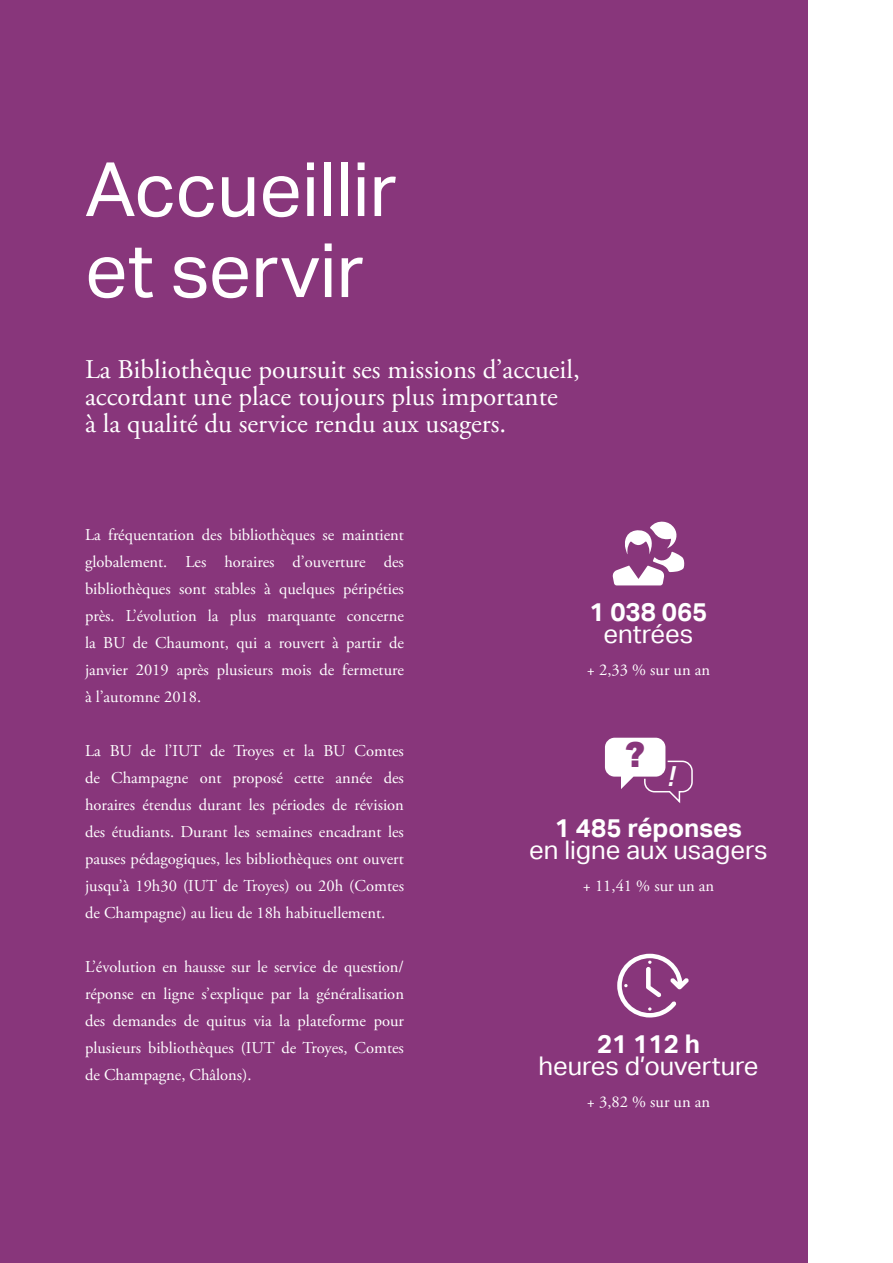
<style>
.page{position:relative;width:893px;height:1263px;background:#fff}
.page>*{position:absolute;margin:0;border:0;box-sizing:border-box;transform-origin:0 0}
.Style_de_paragraphe{font:75px/81px "Aktiv Grotesk";color:#fff}
.Titre_NoAlign{font:900 34.5px "Aktiv Grotesk";color:#88367b}
.Titre_NoAlign-2{font:italic 500 27.6px "Aktiv Grotesk";color:#fff}
.Chapô{font:27px/27px "Adobe Garamond Pro";color:#fff}
.Titre_NoAlign-3{font:25.8px "Aktiv Grotesk";color:#fff}
.Titre_NoAlign-4{font:700 25.8px "Aktiv Grotesk";color:#fff}
.RAPACT19_Normal{font:16.5px/27px "Adobe Garamond Pro";color:#fff;text-align:justify}
.Titre_NoAlign-5{font:16.5px "Adobe Garamond Pro";color:#fff}
</style>
<div class="page">
<div style="left:0;top:0;width:808px;height:1263px;background:#88367b"></div>
<svg style="left:612px;top:521px;width:72px;height:64px"></svg>
<svg style="left:617px;top:954px;width:72px;height:63px"></svg>
<svg style="left:605px;top:738px;width:88px;height:65px"></svg>
<p class="Style_de_paragraphe" style="left:85px;top:150px;width:313px">Accueillir et servir</p>
<p class="Chapô" style="left:85px;top:357px;width:496px">La Bibliothèque poursuit ses missions d’accueil, accordant une place toujours plus importante<br>à la qualité du service rendu aux usagers.</p>
<p class="RAPACT19_Normal" style="left:85px;top:522px;width:320px">La fréquentation des bibliothèques se maintient globalement. Les horaires d’ouverture des bibliothèques sont stables à quelques péripéties près. L’évolution la plus marquante concerne la BU de Chaumont, qui a rouvert à partir de janvier 2019 après plusieurs mois de fermeture à l’automne 2018.</p>
<p class="Titre_NoAlign-4" style="left:589px;top:597px;width:120px">1 038 065</p>
<p class="Titre_NoAlign-3" style="left:604px;top:619px;width:91px">entrées</p>
<p class="Titre_NoAlign-5" style="left:587px;top:660px;width:125px">+ 2,33 % sur un an</p>
<p class="RAPACT19_Normal" style="left:85px;top:738px;width:320px">La BU de l’IUT de Troyes et la BU Comtes de Champagne ont proposé cette année des horaires étendus durant les périodes de révision des étudiants. Durant les semaines encadrant les pauses pédagogiques, les bibliothèques ont ouvert jusqu’à 19h30 (IUT de Troyes) ou 20h (Comtes de Champagne) au lieu de 18h habituellement.</p>
<p class="RAPACT19_Normal" style="left:85px;top:954px;width:320px">L’évolution en hausse sur le service de question/ réponse en ligne s’explique par la généralisation des demandes de quitus via la plateforme pour plusieurs bibliothèques (IUT de Troyes, Comtes de Champagne, Châlons).</p>
<p class="Titre_NoAlign" style="left:625px;top:732px;width:21px">?</p>
<p class="Titre_NoAlign-2" style="left:668px;top:760px;width:8px">!</p>
<p class="Titre_NoAlign-4" style="left:555px;top:813px;width:189px">1 485 réponses</p>
<p class="Titre_NoAlign-3" style="left:529px;top:835px;width:240px">en ligne aux usagers</p>
<p class="Titre_NoAlign-5" style="left:583px;top:876px;width:133px">+ 11,41 % sur un an</p>
<p class="Titre_NoAlign-4" style="left:597px;top:1029px;width:104px">21 112 h</p>
<p class="Titre_NoAlign-3" style="left:538px;top:1051px;width:222px">heures d’ouverture</p>
<p class="Titre_NoAlign-5" style="left:587px;top:1092px;width:125px">+ 3,82 % sur un an</p>
</div>
